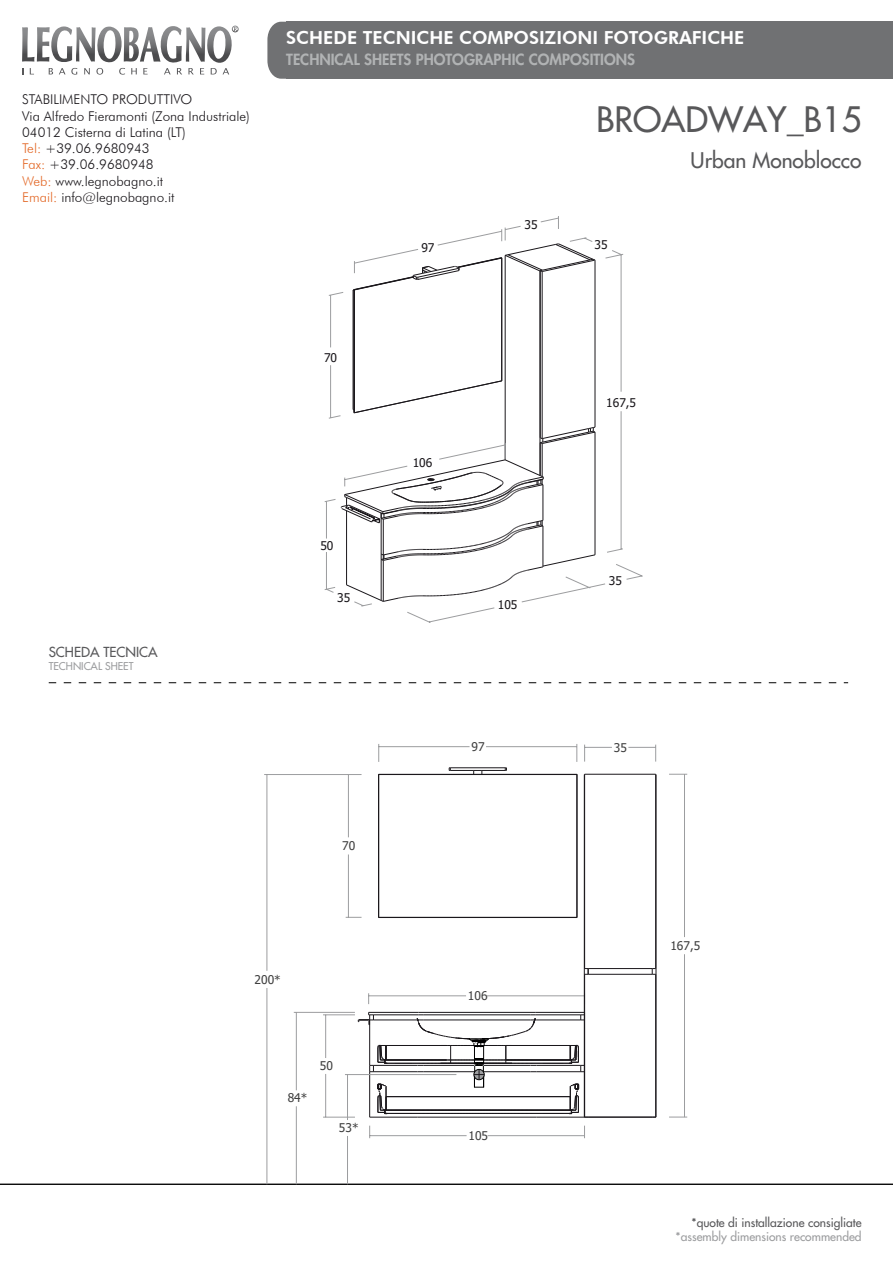
<style>
.page{position:relative;width:893px;height:1263px;background:#fff}
.page>*{position:absolute;margin:0;border:0;box-sizing:border-box;transform-origin:0 0}
.t1{font:34.2px "Futura";color:#58585a}
.t2{font:21px "Futura";color:#58585a}
.t3{font:800 18px "Futura BT";color:#fff}
.t4{font:800 15px "Futura";color:#b1b3b4}
.t5{font:300 13.5px/16.2px "Futura BT";color:#1a171b}
.t6{font:13.5px "Futura";color:#58585a}
.t7{font:12px "Futura";color:#58585a}
.t8{font:12px "Futura";color:#9c9d9f}
.t9{font:12px "Tahoma";color:#3f3f3f}
.t10{font:12px "Tahoma";color:#1a171b}
.t11{font:10.5px "Futura";color:#9c9d9f}
.s1{color:#e36928}
</style>
<div class="page">
<svg style="left:49px;top:682px;width:799px;height:1px"></svg>
<hr style="left:0;top:1184px;width:893px;height:1px;background:#000">
<svg style="left:267px;top:22px;width:20px;height:57px"></svg>
<div style="left:287px;top:22px;width:606px;height:57px;background:#707173"></div>
<svg style="left:22px;top:26px;width:217px;height:49px"></svg>
<hr style="left:325px;top:1074px;width:1px;height:43px;background:#9c9d9f">
<hr style="left:325px;top:1015px;width:1px;height:43px;background:#9c9d9f">
<hr style="left:323px;top:1117px;width:32px;height:1px;background:#9c9d9f">
<hr style="left:323px;top:1014px;width:32px;height:1px;background:#9c9d9f">
<hr style="left:347px;top:1074px;width:1px;height:46px;background:#9c9d9f">
<hr style="left:347px;top:1136px;width:1px;height:48px;background:#9c9d9f">
<hr style="left:345px;top:1074px;width:111px;height:1px;background:#9c9d9f">
<hr style="left:488px;top:1135px;width:96px;height:1px;background:#9c9d9f">
<hr style="left:370px;top:1135px;width:97px;height:1px;background:#9c9d9f">
<svg style="left:584px;top:1126px;width:1px;height:12px"></svg>
<svg style="left:369px;top:1126px;width:1px;height:12px"></svg>
<hr style="left:296px;top:1106px;width:1px;height:78px;background:#9c9d9f">
<hr style="left:296px;top:1012px;width:1px;height:78px;background:#9c9d9f">
<hr style="left:294px;top:1012px;width:61px;height:1px;background:#9c9d9f">
<hr style="left:487px;top:995px;width:97px;height:1px;background:#9c9d9f">
<hr style="left:369px;top:995px;width:97px;height:1px;background:#9c9d9f">
<hr style="left:585px;top:774px;width:71px;height:1px;background:#1a171b">
<hr style="left:655px;top:974px;width:1px;height:143px;background:#1a171b">
<hr style="left:656px;top:774px;width:1px;height:343px;background:#1a171b">
<hr style="left:379px;top:917px;width:198px;height:1px;background:#1a171b">
<hr style="left:378px;top:774px;width:1px;height:143px;background:#1a171b">
<hr style="left:577px;top:774px;width:1px;height:143px;background:#1a171b">
<hr style="left:655px;top:774px;width:1px;height:194px;background:#1a171b">
<svg style="left:585px;top:968px;width:4px;height:7px"></svg>
<hr style="left:378px;top:774px;width:96px;height:1px;background:#1a171b">
<hr style="left:588px;top:1117px;width:64px;height:1px;background:#1a171b">
<hr style="left:482px;top:774px;width:95px;height:1px;background:#1a171b">
<hr style="left:588px;top:968px;width:64px;height:1px;background:#1a171b">
<hr style="left:588px;top:974px;width:64px;height:1px;background:#1a171b">
<svg style="left:652px;top:968px;width:4px;height:7px"></svg>
<hr style="left:584px;top:774px;width:1px;height:238px;background:#1a171b">
<svg style="left:358px;top:1012px;width:230px;height:106px"></svg>
<svg style="left:449px;top:767px;width:58px;height:8px"></svg>
<svg style="left:628px;top:745px;width:28px;height:17px"></svg>
<svg style="left:584px;top:745px;width:28px;height:17px"></svg>
<hr style="left:684px;top:954px;width:1px;height:163px;background:#9c9d9f">
<hr style="left:684px;top:774px;width:1px;height:163px;background:#9c9d9f">
<svg style="left:669px;top:1117px;width:18px;height:1px"></svg>
<svg style="left:669px;top:774px;width:18px;height:1px"></svg>
<hr style="left:267px;top:988px;width:1px;height:196px;background:#9c9d9f">
<hr style="left:267px;top:774px;width:1px;height:197px;background:#9c9d9f">
<hr style="left:264px;top:774px;width:98px;height:1px;background:#9c9d9f">
<hr style="left:348px;top:854px;width:1px;height:63px;background:#9c9d9f">
<hr style="left:348px;top:774px;width:1px;height:63px;background:#9c9d9f">
<svg style="left:346px;top:917px;width:16px;height:1px"></svg>
<hr style="left:486px;top:746px;width:91px;height:1px;background:#9c9d9f">
<hr style="left:379px;top:746px;width:91px;height:1px;background:#9c9d9f">
<svg style="left:577px;top:744px;width:1px;height:18px"></svg>
<svg style="left:378px;top:744px;width:1px;height:18px"></svg>
<svg style="left:324px;top:216px;width:319px;height:407px"></svg>
<svg style="left:341px;top:459px;width:254px;height:143px"></svg>
<p class="t5" style="left:22px;top:91px;width:229px">STABILIMENTO PRODUTTIVO<br>Via Alfredo Fieramonti (Zona Industriale)<br>04012 Cisterna di Latina (LT)<br><span class="s1">Tel:</span> +39.06.9680943<br><span class="s1">Fax:</span> +39.06.9680948<br><span class="s1">Web:</span> www.legnobagno.it<br><span class="s1">Email:</span> info@legnobagno.it</p>
<h3 class="t3" style="left:286px;top:26px;width:460px">SCHEDE TECNICHE COMPOSIZIONI FOTOGRAFICHE</h3>
<p class="t4" style="left:286px;top:50px;width:350px">TECHNICAL SHEETS PHOTOGRAPHIC COMPOSITIONS</p>
<p class="t10" style="left:421px;top:240px;width:15px">97</p>
<p class="t10" style="left:525px;top:217px;width:15px">35</p>
<h1 class="t1" style="left:596px;top:98px;width:267px">BROADWAY_B15</h1>
<h2 class="t2" style="left:691px;top:147px;width:172px">Urban Monoblocco</h2>
<p class="t10" style="left:595px;top:237px;width:15px">35</p>
<p class="t6" style="left:49px;top:644px;width:110px">SCHEDA TECNICA</p>
<p class="t11" style="left:49px;top:659px;width:86px">TECHNICAL SHEET</p>
<p class="t10" style="left:324px;top:349px;width:15px">70</p>
<p class="t10" style="left:320px;top:538px;width:15px">50</p>
<p class="t10" style="left:337px;top:590px;width:15px">35</p>
<p class="t9" style="left:342px;top:838px;width:15px">70</p>
<p class="t10" style="left:413px;top:454px;width:21px">106</p>
<p class="t10" style="left:498px;top:597px;width:21px">105</p>
<p class="t9" style="left:472px;top:738px;width:15px">97</p>
<p class="t10" style="left:606px;top:394px;width:31px">167,5</p>
<p class="t10" style="left:609px;top:573px;width:15px">35</p>
<p class="t9" style="left:614px;top:739px;width:15px">35</p>
<p class="t9" style="left:670px;top:937px;width:31px">167,5</p>
<p class="t9" style="left:255px;top:971px;width:28px">200*</p>
<p class="t9" style="left:288px;top:1090px;width:21px">84*</p>
<p class="t9" style="left:320px;top:1057px;width:15px">50</p>
<p class="t9" style="left:339px;top:1119px;width:21px">53*</p>
<p class="t9" style="left:468px;top:987px;width:21px">106</p>
<p class="t9" style="left:468px;top:1127px;width:21px">105</p>
<p class="t7" style="left:692px;top:1215px;width:171px">*quote di installazione consigliate</p>
<p class="t8" style="left:676px;top:1229px;width:187px">*assembly dimensions recommended</p>
</div>
